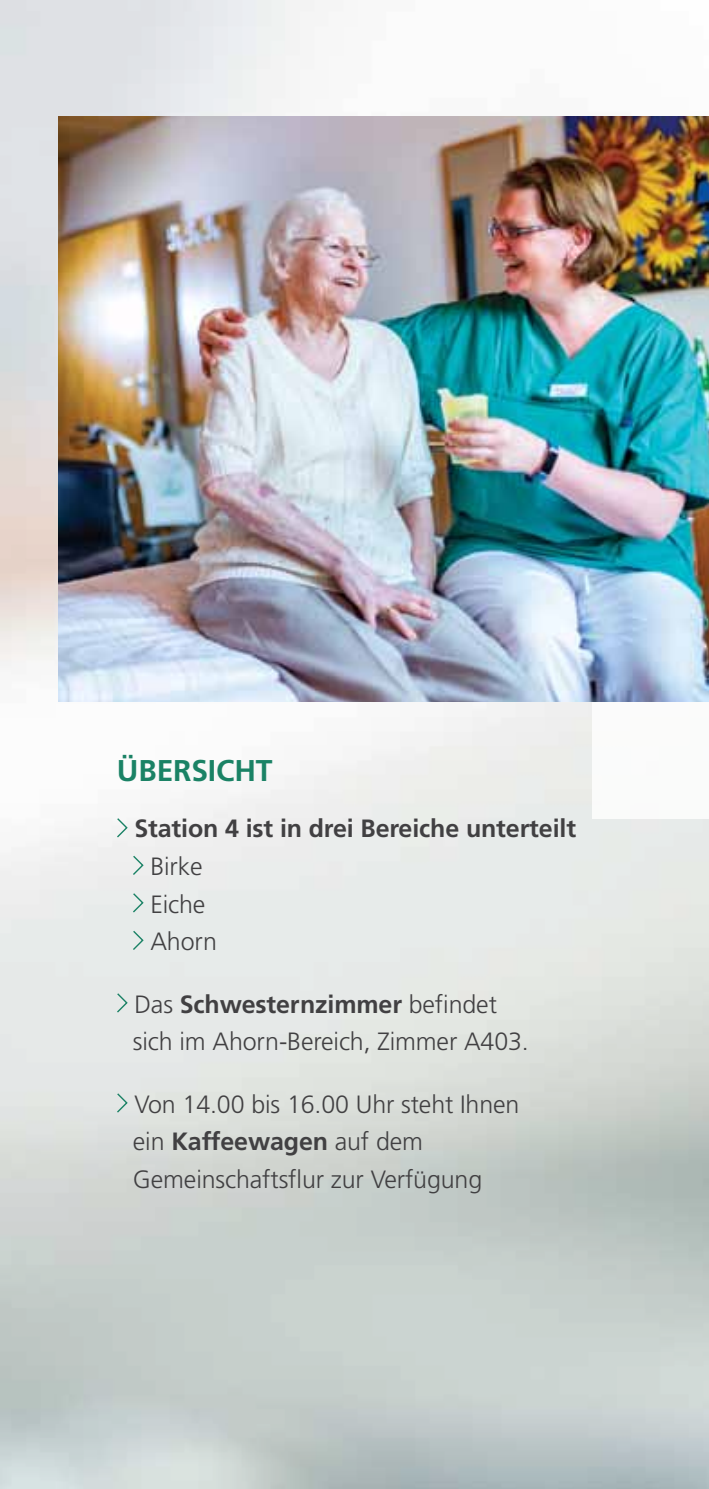
<style>
.page{position:relative;width:709px;height:1489px;background:#fff}
.page>*{position:absolute;margin:0;border:0;box-sizing:border-box;transform-origin:0 0}
.t1{font:700 30px "Frutiger LT Pro";letter-spacing:-.005em;color:#1a8265}
.t2{font:300 25px/37.5px "Frutiger LT Pro";letter-spacing:-.005em;color:#414042}
.t3{font:700 25px "Frutiger LT Pro";letter-spacing:-.005em;color:#414042}
.s1{font-weight:700}
</style>
<div class="page">
<img style="left:0;top:0;width:709px;height:1488px">
<div style="left:592px;top:702px;width:117px;height:117px;background:#fff"></div>
<svg style="left:115px;top:816px;width:14px;height:23px"></svg>
<svg style="left:131px;top:854px;width:14px;height:22px"></svg>
<svg style="left:131px;top:891px;width:14px;height:23px"></svg>
<svg style="left:131px;top:929px;width:14px;height:22px"></svg>
<svg style="left:115px;top:991px;width:14px;height:23px"></svg>
<svg style="left:115px;top:1091px;width:14px;height:23px"></svg>
<img style="left:58px;top:117px;width:651px;height:585px">
<p class="t1" style="left:117px;top:752px;width:157px">Übersicht</p>
<p class="t3" style="left:134px;top:813px;width:443px">Station 4 ist in drei Bereiche unterteilt</p>
<p class="t2" style="left:150px;top:847px;width:68px">Birke<br>Eiche<br>Ahorn</p>
<p class="t2" style="left:133px;top:985px;width:397px">Das <span class="s1">Schwesternzimmer</span> befindet sich im Ahorn-Bereich, Zimmer A403.</p>
<p class="t2" style="left:133px;top:1085px;width:388px">Von 14.00 bis 16.00 Uhr steht Ihnen ein <span class="s1">Kaffeewagen</span> auf dem<br>Gemeinschaftsflur zur Verfügung</p>
</div>
